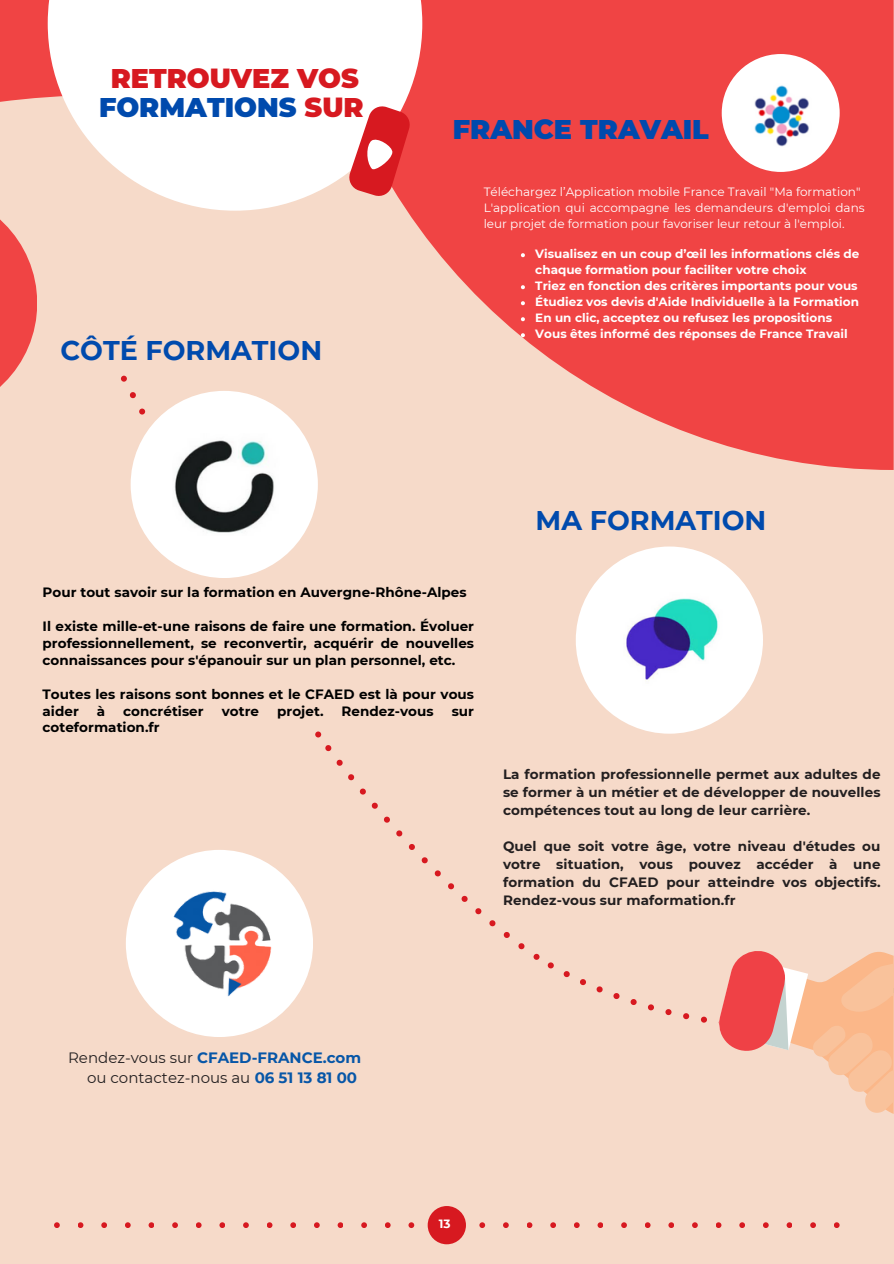
<style>
.page{position:relative;width:894px;height:1264px;background:#fff}
.page>*{position:absolute;margin:0;border:0;box-sizing:border-box;transform-origin:0 0}
.t1{font:900 27px/29.2px "Montserrat";color:#d71920;text-align:center}
.t2{font:700 27px "Montserrat";color:#004aad}
.t3{font:900 27px "Montserrat";color:#004aad}
.t4{font:15px/19.8px "Montserrat";color:#231f20;text-align:right}
.t5{font:700 13.5px/16.8px "Montserrat";letter-spacing:.005em;color:#000;text-align:justify}
.t6{font:700 13.5px/18px "Montserrat";letter-spacing:.01em;color:#231f20;text-align:justify}
.t7{font:700 12px/16px "Montserrat";color:#fff}
.t8{font:12px/16px "Montserrat";color:#fff}
.s1{color:#004aad}
.s2{font-weight:700;color:#0756a7}
</style>
<div class="page">
<div style="left:0;top:0;width:893px;height:1263px;background:#f6dac9"></div>
<svg style="left:315px;top:731px;width:376px;height:229px"></svg>
<div style="left:0;top:0;width:48px;height:102px;background:#f04444"></div>
<svg style="left:407px;top:0;width:486px;height:470px;fill:#f04444"></svg>
<svg style="left:48px;top:0;width:374px;height:211px;background:#fdf4f2"></svg>
<svg style="left:349px;top:106px;width:61px;height:90px;background:#e66265"></svg>
<div style="left:721px;top:54px;width:118px;height:118px;background:#fff;border-radius:50%"></div>
<div style="left:131px;top:391px;width:187px;height:187px;background:#fff;border-radius:50%"></div>
<svg style="left:547px;top:950px;width:346px;height:163px"></svg>
<div style="left:575px;top:546px;width:187px;height:187px;background:#fff;border-radius:50%"></div>
<svg style="left:0;top:219px;width:37px;height:168px;fill:#f04444"></svg>
<svg style="left:54px;top:1222px;width:6px;height:5px"></svg>
<svg style="left:78px;top:1222px;width:5px;height:5px"></svg>
<svg style="left:101px;top:1222px;width:6px;height:5px"></svg>
<svg style="left:125px;top:1222px;width:6px;height:5px"></svg>
<svg style="left:121px;top:375px;width:24px;height:39px"></svg>
<svg style="left:148px;top:1222px;width:6px;height:5px"></svg>
<svg style="left:172px;top:1222px;width:6px;height:5px"></svg>
<svg style="left:196px;top:1222px;width:5px;height:5px"></svg>
<svg style="left:219px;top:1222px;width:6px;height:5px"></svg>
<svg style="left:243px;top:1222px;width:6px;height:5px"></svg>
<svg style="left:267px;top:1222px;width:5px;height:5px"></svg>
<svg style="left:290px;top:1222px;width:6px;height:5px"></svg>
<svg style="left:314px;top:1222px;width:5px;height:5px"></svg>
<svg style="left:337px;top:1222px;width:6px;height:5px"></svg>
<svg style="left:361px;top:1222px;width:6px;height:5px"></svg>
<svg style="left:385px;top:1222px;width:5px;height:5px"></svg>
<svg style="left:408px;top:1222px;width:6px;height:5px"></svg>
<svg style="left:479px;top:1222px;width:6px;height:5px"></svg>
<div style="left:427px;top:1205px;width:39px;height:39px;background:#d71920;border-radius:50%"></div>
<svg style="left:503px;top:1222px;width:5px;height:5px"></svg>
<svg style="left:527px;top:1222px;width:5px;height:5px"></svg>
<svg style="left:550px;top:1222px;width:6px;height:5px"></svg>
<svg style="left:574px;top:1222px;width:5px;height:5px"></svg>
<svg style="left:597px;top:1222px;width:6px;height:5px"></svg>
<svg style="left:621px;top:1222px;width:5px;height:5px"></svg>
<svg style="left:645px;top:1222px;width:5px;height:5px"></svg>
<svg style="left:668px;top:1222px;width:6px;height:5px"></svg>
<svg style="left:692px;top:1222px;width:5px;height:5px"></svg>
<svg style="left:716px;top:1222px;width:5px;height:5px"></svg>
<svg style="left:739px;top:1222px;width:5px;height:5px"></svg>
<svg style="left:763px;top:1222px;width:5px;height:5px"></svg>
<svg style="left:786px;top:1222px;width:6px;height:5px"></svg>
<svg style="left:810px;top:1222px;width:5px;height:5px"></svg>
<svg style="left:834px;top:1222px;width:5px;height:5px"></svg>
<img style="left:754px;top:85px;width:55px;height:62px">
<img style="left:174px;top:440px;width:100px;height:93px">
<img style="left:624px;top:598px;width:94px;height:83px">
<svg style="left:520px;top:253px;width:4px;height:4px"></svg>
<svg style="left:520px;top:285px;width:4px;height:4px"></svg>
<svg style="left:520px;top:301px;width:4px;height:4px"></svg>
<svg style="left:520px;top:317px;width:4px;height:4px"></svg>
<svg style="left:520px;top:333px;width:4px;height:4px"></svg>
<div style="left:126px;top:849px;width:187px;height:188px;background:#fff;border-radius:50%"></div>
<img style="left:173px;top:891px;width:99px;height:106px">
<h1 class="t1" style="left:99px;top:63px;width:266px">RETROUVEZ VOS<br><span class="s1">FORMATIONS</span> SUR</h1>
<h1 class="t2" style="left:60px;top:334px;width:263px">CÔTÉ FORMATION</h1>
<h1 class="t3" style="left:452px;top:113px;width:257px">FRANCE TRAVAIL</h1>
<p class="t8" style="left:483px;top:184px;width:382px">Téléchargez l’Application mobile France Travail "Ma formation"<br>L'application qui accompagne les demandeurs d'emploi dans leur projet de formation pour favoriser leur retour à l'emploi.</p>
<p class="t7" style="left:535px;top:246px;width:325px">Visualisez en un coup d’œil les informations clés de chaque formation pour faciliter votre choix<br>Triez en fonction des critères importants pour vous Étudiez vos devis d'Aide Individuelle à la Formation En un clic, acceptez ou refusez les propositions Vous êtes informé des réponses de France Travail</p>
<h1 class="t2" style="left:535px;top:504px;width:232px">MA FORMATION</h1>
<p class="t5" style="left:42px;top:584px;width:425px">Pour tout savoir sur la formation en Auvergne-Rhône-Alpes</p>
<p class="t5" style="left:42px;top:618px;width:433px">Il existe mille-et-une raisons de faire une formation. Évoluer professionnellement, se reconvertir, acquérir de nouvelles connaissances pour s'épanouir sur un plan personnel, etc.</p>
<p class="t5" style="left:42px;top:685px;width:433px">Toutes les raisons sont bonnes et le CFAED est là pour vous aider</p>
<p class="t5" style="left:97px;top:702px;width:10px">à</p>
<p class="t5" style="left:123px;top:702px;width:82px">concrétiser</p>
<p class="t5" style="left:222px;top:702px;width:39px">votre</p>
<p class="t5" style="left:277px;top:702px;width:48px">projet.</p>
<p class="t5" style="left:341px;top:702px;width:94px">Rendez-vous</p>
<p class="t5" style="left:451px;top:702px;width:24px">sur</p>
<p class="t5" style="left:42px;top:719px;width:119px">coteformation.fr</p>
<p class="t6" style="left:503px;top:765px;width:379px">La formation professionnelle permet aux adultes de se former à un métier et de développer de nouvelles compétences tout au long de leur carrière.</p>
<p class="t6" style="left:503px;top:837px;width:379px">Quel que soit votre âge, votre niveau d'études ou votre situation, vous pouvez accéder à une formation du CFAED pour atteindre vos objectifs.<br>Rendez-vous sur maformation.fr</p>
<p class="t4" style="left:68px;top:1047px;width:294px">Rendez-vous sur <span class="s2">CFAED-FRANCE.com </span>ou contactez-nous au <span class="s2">06 51 13 81 00</span></p>
<p class="t7" style="left:438px;top:1216px;width:13px">13</p>
</div>
